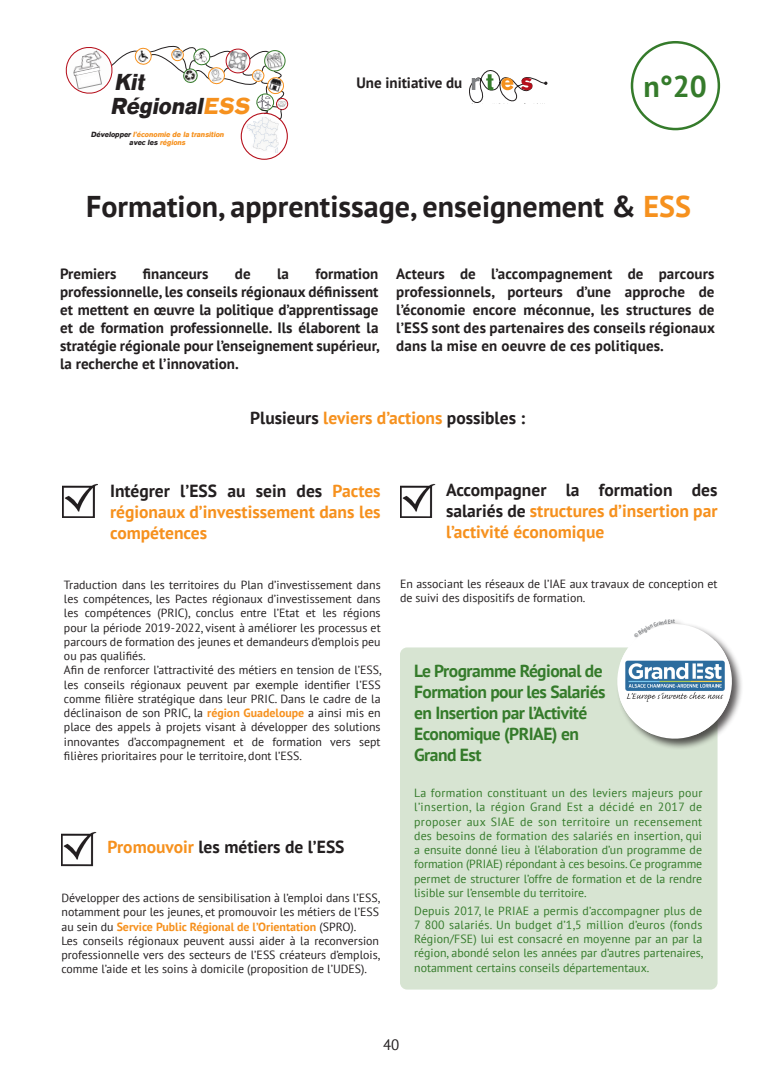
<style>
.page{position:relative;width:780px;height:1088px;background:#fff}
.page>*{position:absolute;margin:0;border:0;box-sizing:border-box;transform-origin:0 0}
.t1{font:700 30px "PT Sans";color:#231f20}
.t2{font:700 30px "PT Sans";color:#357b2b}
.t3{font:italic 700 22.88px/24px "AG Old Face";color:#231f20}
.t4{font:700 17.5px/21px "PT Sans";color:#f6911e;text-align:justify}
.Texte_courant{font:700 17.5px/21px "PT Sans";letter-spacing:-.03em;color:#357b2b}
.t5{font:700 17.5px "PT Sans";color:#231f20}
.t6{font:700 15px/18px "PT Sans";color:#231f20;text-align:justify}
.t7{font:15px "PT Sans";color:#231f20}
.t8{font:11.88px/14.2px "PT Sans";color:#231f20;text-align:justify}
.Texte_courant-2{font:11.88px/14.2px "PT Sans";color:#357b2b;text-align:justify}
.t9{font:italic 700 7.5px/8.5px "AG Old Face";color:#f6911e;text-align:center}
.s1{color:#f6911e}
.s2{color:#231f20}
.s3{font-weight:700;color:#f6911e}
</style>
<div class="page">
<svg style="left:469px;top:70px;width:78px;height:33px"></svg>
<div style="left:630px;top:41px;width:90px;height:89px;border:2px solid #357b2b;border-radius:50%"></div>
<img style="left:61px;top:831px;width:36px;height:35px">
<svg style="left:65px;top:45px;width:223px;height:76px"></svg>
<img style="left:247px;top:117px;width:32px;height:36px">
<div style="left:241px;top:113px;width:47px;height:47px;border:1px solid #b50e1a;border-radius:50%"></div>
<div style="left:400px;top:647px;width:317px;height:342px;background:#d7e4d2;border-radius:7px"></div>
<img style="left:400px;top:483px;width:35px;height:35px">
<div style="left:615px;top:618px;width:128px;height:132px;background:#231f20;opacity:.75"></div>
<img style="left:62px;top:483px;width:36px;height:35px">
<svg style="left:609px;top:618px;width:130px;height:128px"></svg>
<p class="t3" style="left:110px;top:70px;width:145px">Kit<br>Régional<span class="s1">ESS</span></p>
<p class="t9" style="left:91px;top:130px;width:136px"><span class="s2">Développer</span> l’économie de la transition <span class="s2">avec les</span> régions</p>
<p class="t6" style="left:356px;top:74px;width:107px">Une initiative du</p>
<p class="t2" style="left:643px;top:66px;width:65px">n°20</p>
<p class="t1" style="left:86px;top:186px;width:606px">Formation, apprentissage, enseignement &amp; <span class="s1">ESS</span></p>
<p class="t6" style="left:60px;top:264px;width:321px;text-indent:255px">formation professionnelle, les conseils régionaux définissent et mettent en œuvre la politique d’apprentissage et de formation professionnelle. Ils élaborent la stratégie régionale pour l’enseignement supérieur, la recherche et l’innovation.</p>
<p class="t6" style="left:396px;top:264px;width:320px">Acteurs de l’accompagnement de parcours professionnels, porteurs d’une approche de l’économie encore méconnue, les structures de l’ESS sont des partenaires des conseils régionaux dans la mise en oeuvre de ces politiques.</p>
<p class="t6" style="left:60px;top:264px;width:58px">Premiers</p>
<p class="t6" style="left:143px;top:264px;width:67px">financeurs</p>
<p class="t6" style="left:235px;top:264px;width:17px">de</p>
<p class="t6" style="left:277px;top:264px;width:13px">la</p>
<p class="t5" style="left:250px;top:406px;width:276px">Plusieurs <span class="s1">leviers d’actions</span> possibles :</p>
<p class="t4" style="left:110px;top:480px;width:272px"><span class="s2">Intégrer l’ESS au sein des</span> Pactes régionaux d’investissement dans les compétences</p>
<p class="t8" style="left:64px;top:577px;width:318px">Traduction dans les territoires du Plan d’investissement dans les compétences, les Pactes régionaux d’investissement dans les compétences (PRIC), conclus entre l’Etat et les régions pour la période 2019-2022, visent à améliorer les processus et parcours de formation des jeunes et demandeurs d’emplois peu ou pas qualifiés.</p>
<p class="t8" style="left:64px;top:663px;width:319px">Afin de renforcer l’attractivité des métiers en tension de l’ESS, les conseils régionaux peuvent par exemple identifier l’ESS comme filière stratégique dans leur PRIC. Dans le cadre de la déclinaison de son PRIC, la <span class="s3">région Guadeloupe</span> a ainsi mis en place des appels à projets visant à développer des solutions innovantes d’accompagnement et de formation vers sept filières prioritaires pour le territoire, dont l’ESS.</p>
<p class="t5" style="left:108px;top:835px;width:238px"><span class="s1">Promouvoir</span> les métiers de l’ESS</p>
<p class="t8" style="left:61px;top:890px;width:320px">Développer des actions de sensibilisation à l’emploi dans l’ESS, notamment pour les jeunes, et promouvoir les métiers de l’ESS au sein du <span class="s3">Service Public Régional de l’Orientation</span> (SPRO).</p>
<p class="t8" style="left:61px;top:933px;width:320px">Les conseils régionaux peuvent aussi aider à la reconversion professionnelle vers des secteurs de l’ESS créateurs d’emplois, comme l’aide et les soins à domicile (proposition de l’UDES).</p>
<p class="t4" style="left:446px;top:479px;width:273px"><span class="s2">Accompagner la formation des salariés de</span> structures d’insertion par l’activité économique</p>
<p class="t8" style="left:400px;top:576px;width:319px">En associant les réseaux de l’IAE aux travaux de conception et de suivi des dispositifs de formation.</p>
<p class="Texte_courant" style="left:414px;top:660px;width:193px">Le Programme Régional de<br>Formation pour les Salariés en Insertion par l’Activité<br>Economique (PRIAE) en<br>Grand Est</p>
<p class="Texte_courant-2" style="left:414px;top:785px;width:290px">La formation constituant un des leviers majeurs pour l’insertion, la région Grand Est a décidé en 2017 de proposer aux SIAE de son territoire un recensement des besoins de formation des salariés en insertion, qui a ensuite donné lieu à l’élaboration d’un programme de formation (PRIAE) répondant à ces besoins. Ce programme permet de structurer l’offre de formation et de la rendre lisible sur l’ensemble du territoire.</p>
<p class="Texte_courant-2" style="left:414px;top:903px;width:290px">Depuis 2017, le PRIAE a permis d’accompagner plus de 7 800 salariés. Un budget d’1,5 million d’euros (fonds Région/FSE) lui est consacré en moyenne par an par la région, abondé selon les années par d’autres partenaires, notamment certains conseils départementaux.</p>
<p class="t7" style="left:383px;top:1035px;width:18px">40</p>
</div>
